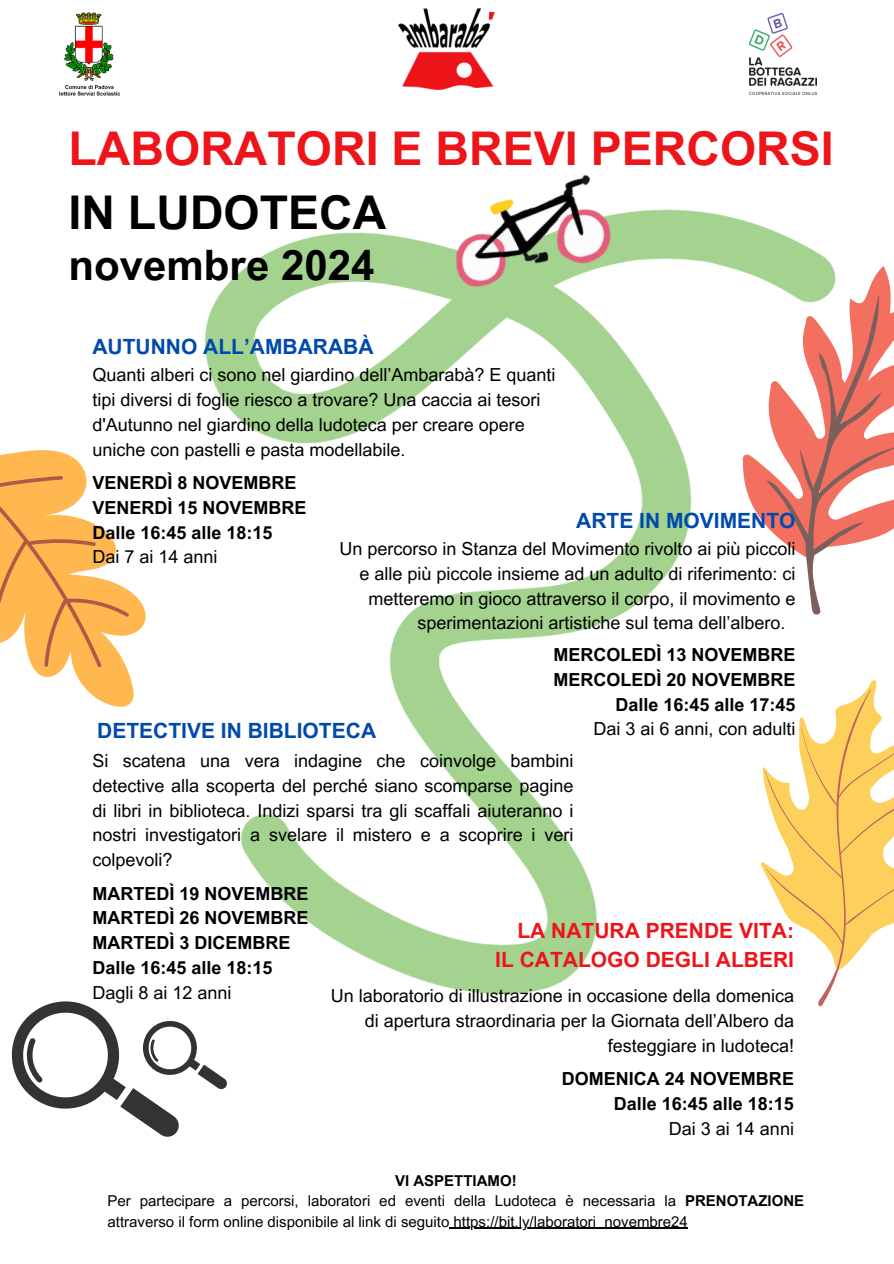
<style>
.page{position:relative;width:894px;height:1264px;background:#fff}
.page>*{position:absolute;margin:0;border:0;box-sizing:border-box;transform-origin:0 0}
.t1{font:700 46.5px/64.2px "Arial MT Pro";color:#ed141a}
.t2{font:700 42px "Arial MT Pro";color:#000}
.t3{font:700 21px "Arial MT Pro";color:#004aad}
.t4{font:700 21px/29.2px "Arial MT Pro";color:#ed141a;text-align:right}
.t5{font:18px/24.8px "Arial MT Pro";color:#000}
.t6{font:700 18px/24.8px "Arial MT Pro";color:#000}
.t7{font:15px/20.2px "Arial MT Pro";color:#000}
.t8{font:700 15px "Arial MT Pro";color:#000}
.s1{color:#000}
.s2{font-weight:700}
</style>
<div class="page">
<img style="left:399px;top:9px;width:95px;height:50px">
<img style="left:749px;top:13px;width:44px;height:46px">
<img style="left:59px;top:12px;width:60px;height:84px">
<img style="left:204px;top:59px;width:628px;height:935px">
<img style="left:376px;top:59px;width:294px;height:339px">
<svg style="left:95px;top:392px;width:138px;height:359px"></svg>
<svg style="left:0;top:392px;width:178px;height:305px"></svg>
<svg style="left:735px;top:666px;width:97px;height:10px"></svg>
<svg style="left:733px;top:676px;width:160px;height:331px"></svg>
<svg style="left:741px;top:266px;width:152px;height:350px"></svg>
<hr style="left:449px;top:1227px;width:238px;height:1px;background:#000">
<svg style="left:11px;top:986px;width:217px;height:151px"></svg>
<p class="t1" style="left:68px;top:122px;width:766px">LABORATORI E BREVI PERCORSI<br><span class="s1">IN LUDOTECA</span></p>
<h3 class="t2" style="left:68px;top:249px;width:307px">novembre 2024</h3>
<h4 class="t3" style="left:92px;top:338px;width:282px">AUTUNNO ALL’AMBARABÀ</h4>
<h3 class="t5" style="left:92px;top:365px;width:464px">Quanti alberi ci sono nel giardino dell’Ambarabà? E quanti tipi diversi di foglie riesco a trovare? Una caccia ai tesori d'Autunno nel giardino della ludoteca per creare opere uniche con pastelli e pasta modellabile.</h3>
<p class="t6" style="left:92px;top:472px;width:216px">VENERDÌ 8 NOVEMBRE<br>VENERDÌ 15 NOVEMBRE<br>Dalle 16:45 alle 18:15</p>
<p class="t5" style="left:92px;top:547px;width:127px">Dai 7 ai 14 anni</p>
<p class="t5" style="left:339px;top:538px;width:457px">Un percorso in Stanza del Movimento rivolto ai più piccoli</p>
<p class="t5" style="left:359px;top:563px;width:437px">e alle più piccole insieme ad un adulto di riferimento: ci</p>
<p class="t5" style="left:368px;top:588px;width:428px">metteremo in gioco attraverso il corpo, il movimento e</p>
<p class="t5" style="left:417px;top:613px;width:369px">sperimentazioni artistiche sul tema dell’albero.</p>
<h4 class="t3" style="left:576px;top:512px;width:221px">ARTE IN MOVIMENTO</h4>
<p class="t6" style="left:553px;top:644px;width:244px;text-align:right">MERCOLEDÌ 13 NOVEMBRE<br>MERCOLEDÌ 20 NOVEMBRE<br>Dalle 16:45 alle 17:45</p>
<p class="t5" style="left:593px;top:719px;width:204px">Dai 3 ai 6 anni, con adulti</p>
<h4 class="t3" style="left:97px;top:722px;width:280px">DETECTIVE IN BIBLIOTECA</h4>
<h1 class="t5" style="left:92px;top:750px;width:482px;text-align:justify">Si scatena una vera indagine che coinvolge bambini detective alla scoperta del perché siano scomparse pagine di libri in biblioteca. Indizi sparsi tra gli scaffali aiuteranno i nostri investigatori a svelare il mistero e a scoprire i veri colpevoli?</h1>
<p class="t6" style="left:92px;top:883px;width:218px">MARTEDÌ 19 NOVEMBRE<br>MARTEDÌ 26 NOVEMBRE<br>MARTEDÌ 3 DICEMBRE<br>Dalle 16:45 alle 18:15</p>
<p class="t5" style="left:92px;top:982px;width:141px">Dagli 8 ai 12 anni</p>
<p class="t4" style="left:495px;top:918px;width:300px">LA NATURA PRENDE VITA:<br>IL CATALOGO DEGLI ALBERI</p>
<h3 class="t5" style="left:331px;top:985px;width:464px;text-align:right">Un laboratorio di illustrazione in occasione della domenica di apertura straordinaria per la Giornata dell’Albero da festeggiare in ludoteca!</h3>
<p class="t6" style="left:561px;top:1068px;width:234px;text-align:right">DOMENICA 24 NOVEMBRE<br>Dalle 16:45 alle 18:15</p>
<p class="t5" style="left:668px;top:1118px;width:127px">Dai 3 ai 14 anni</p>
<h2 class="t8" style="left:395px;top:1175px;width:123px">VI ASPETTIAMO!</h2>
<p class="t7" style="left:107px;top:1192px;width:698px">Per partecipare a percorsi, laboratori ed eventi della Ludoteca è necessaria la <span class="s2">PRENOTAZIONE </span>attraverso il form online disponibile al link di seguito https://bit.ly/laboratori_novembre24</p>
</div>
